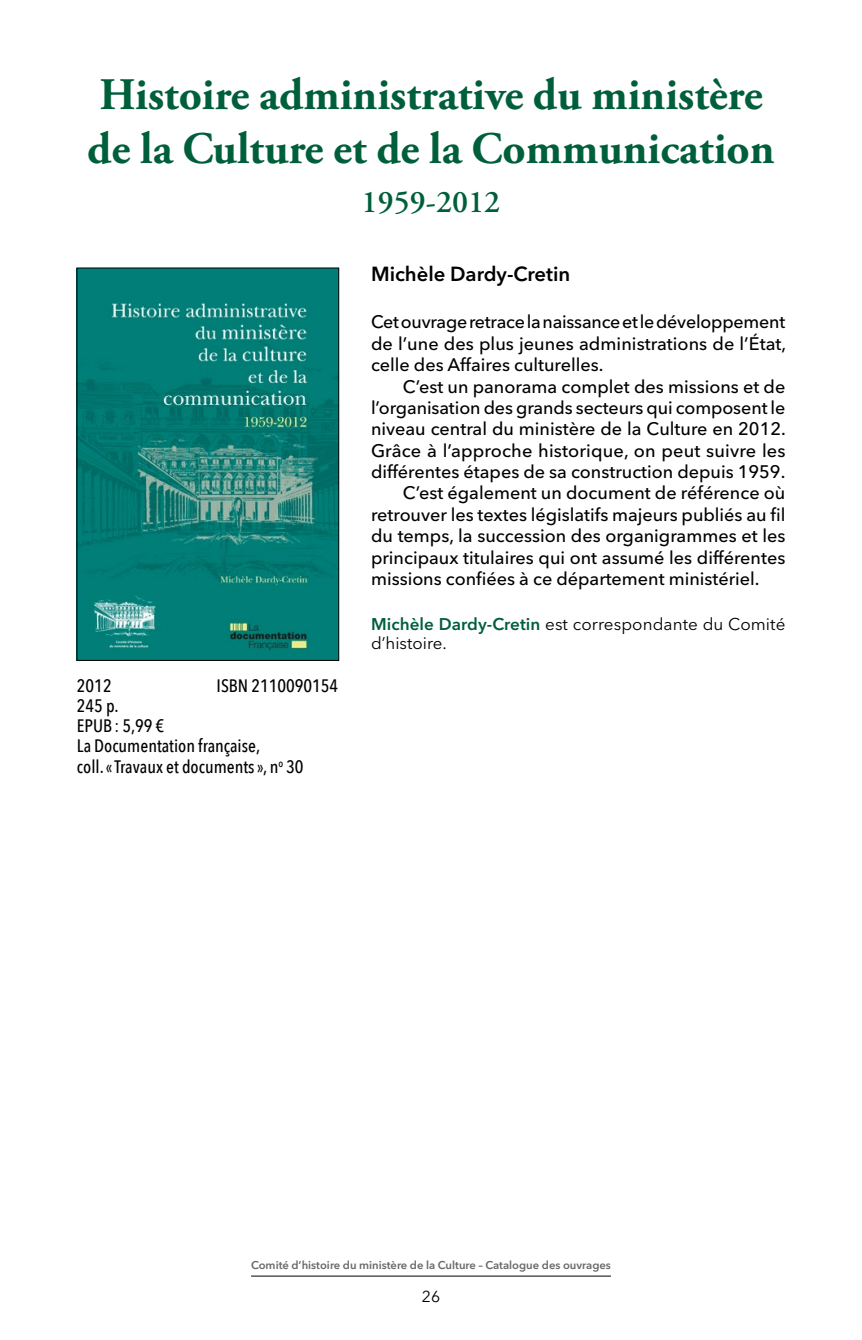
<style>
.page{position:relative;width:862px;height:1340px;background:#fff}
.page>*{position:absolute;margin:0;border:0;box-sizing:border-box;transform-origin:0 0}
._01-Titre{font:700 45px/54px "Adobe Garamond Pro";color:#005f3b}
._01-Titre-2{font:600 31.5px "Adobe Garamond Pro";color:#005f3b}
._02-Auteur{font:600 20.25px "Avenir Next LT Pro";color:#000}
._03-Résumé{font:500 18px/21.4px "Avenir Next LT Pro";color:#000;text-align:justify}
._03-Résumé-Début{font:500 18px/21.4px "Avenir Next LT Pro";color:#000;text-align:justify}
._05-ref{font:500 18px "Avenir Next Condensed";color:#000}
._04-Auteurs_réf{font:16.88px/19.1px "Avenir Next LT Pro";letter-spacing:.005em;color:#000}
.t1{font:15.75px "Avenir Next LT Pro";color:#000}
.t2{font:600 11.25px "Avenir Next LT Pro";color:#686868}
.s1{font-weight:600;color:#005f3b}
</style>
<div class="page">
<hr style="left:251px;top:1275px;width:359px;height:1px;background:#000">
<img style="left:79px;top:270px;width:258px;height:388px">
<div style="left:77px;top:268px;width:262px;height:392px;border:1px solid #000"></div>
<p class="_01-Titre" style="left:87px;top:69px;width:688px">Histoire administrative du ministère de la Culture et de la Communication</p>
<p class="_01-Titre-2" style="left:361px;top:184px;width:140px">1959-2012</p>
<p class="_05-ref" style="left:77px;top:674px;width:36px">2012</p>
<p class="_05-ref" style="left:216px;top:674px;width:123px">ISBN 2110090154</p>
<p class="_05-ref" style="left:77px;top:694px;width:43px">245 p.</p>
<p class="_05-ref" style="left:77px;top:715px;width:89px">EPUB: 5,99 €</p>
<p class="_05-ref" style="left:77px;top:735px;width:185px">La Documentation française,</p>
<p class="_05-ref" style="left:77px;top:755px;width:228px">coll. «Travaux et documents», n<sup>o</sup> 30</p>
<p class="_02-Auteur" style="left:371px;top:262px;width:201px">Michèle Dardy-Cretin</p>
<p class="_03-Résumé-Début" style="left:371px;top:311px;width:416px">Cet ouvrage retrace la naissance et le développement de l’une des plus jeunes administrations de l’État, celle des Affaires culturelles.</p>
<p class="_03-Résumé" style="left:371px;top:375px;width:416px;text-indent:32px">C’est un panorama complet des missions et de l’organisation des grands secteurs qui composent le niveau central du ministère de la Culture en 2012.<br>Grâce à l’approche historique, on peut suivre les différentes étapes de sa construction depuis 1959.</p>
<p class="_03-Résumé" style="left:371px;top:482px;width:415px;text-indent:32px">C’est également un document de référence où retrouver les textes législatifs majeurs publiés au fil du temps, la succession des organigrammes et les principaux titulaires qui ont assumé les différentes missions confiées à ce département ministériel.</p>
<p class="_04-Auteurs_réf" style="left:371px;top:614px;width:415px"><span class="s1">Michèle Dardy-Cretin</span> est correspondante du Comité d’histoire.</p>
<p class="t2" style="left:251px;top:1258px;width:361px">Comité d’histoire du ministère de la Culture – Catalogue des ouvrages</p>
<p class="t1" style="left:421px;top:1287px;width:20px">26</p>
</div>
